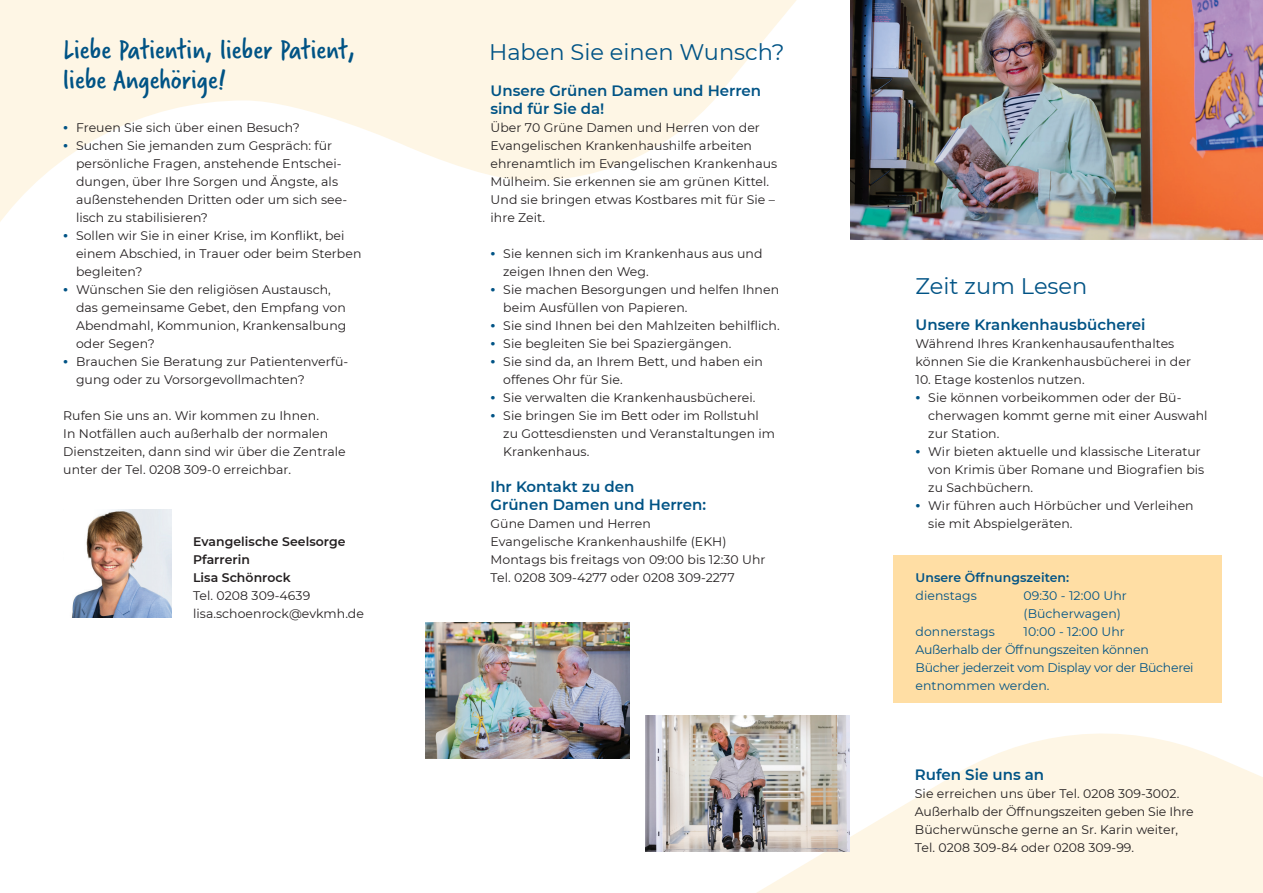
<style>
.page{position:relative;width:1263px;height:893px;background:#fff}
.page>*{position:absolute;margin:0;border:0;box-sizing:border-box;transform-origin:0 0}
.t1{font:30px "Verveine";color:#005385}
.t2{font:22.5px "Montserrat";color:#005385}
.t3{font:600 15px/18px "Montserrat";color:#005385}
.t4{font:12.45px/18px "Montserrat";letter-spacing:.005em;color:#231f20}
.t5{font:12.45px/18px "Montserrat";letter-spacing:-.02em;color:#005385}
.t6{font:12.45px/18px "Montserrat";letter-spacing:.005em;color:#005385}
.t7{font:600 12.45px/18px "Montserrat";letter-spacing:.005em;color:#231f20}
.t8{font:600 12.45px "Montserrat";letter-spacing:.005em;color:#005385}
.s1{font-weight:800;color:#005385}
</style>
<div class="page">
<svg style="left:0;top:0;width:796px;height:526px"></svg>
<svg style="left:629px;top:718px;width:634px;height:175px;fill:#fef6e5"></svg>
<div style="left:893px;top:555px;width:329px;height:148px;background:#ffdea4"></div>
<img style="left:850px;top:0;width:413px;height:240px">
<img style="left:425px;top:623px;width:204px;height:136px">
<img style="left:645px;top:716px;width:205px;height:136px">
<img style="left:63px;top:510px;width:108px;height:107px">
<h1 class="t1" style="left:63px;top:29px;width:293px">Liebe Patientin, lieber Patient,</h1>
<h2 class="t2" style="left:489px;top:36px;width:297px">Haben Sie einen Wunsch?</h2>
<h1 class="t1" style="left:63px;top:59px;width:164px">liebe Angehörige!</h1>
<p class="t4" style="left:63px;top:118px;width:238px"><span class="s1">ٚ</span> Freuen Sie sich über einen Besuch?</p>
<p class="t4" style="left:63px;top:136px;width:270px"><span class="s1">ٚ</span> Suchen Sie jemanden zum Gespräch: für</p>
<p class="t4" style="left:76px;top:154px;width:267px">persönliche Fragen, anstehende Entschei-</p>
<p class="t4" style="left:76px;top:172px;width:264px">dungen, über Ihre Sorgen und Ängste, als</p>
<p class="t4" style="left:76px;top:190px;width:273px">außenstehenden Dritten oder um sich see-</p>
<p class="t4" style="left:76px;top:208px;width:133px">lisch zu stabilisieren?</p>
<p class="t4" style="left:63px;top:226px;width:283px"><span class="s1">ٚ</span> Sollen wir Sie in einer Krise, im Konflikt, bei</p>
<p class="t4" style="left:76px;top:244px;width:287px">einem Abschied, in Trauer oder beim Sterben</p>
<p class="t4" style="left:76px;top:262px;width:68px">begleiten?</p>
<p class="t4" style="left:63px;top:280px;width:269px"><span class="s1">ٚ</span> Wünschen Sie den religiösen Austausch,</p>
<p class="t4" style="left:76px;top:298px;width:271px">das gemeinsame Gebet, den Empfang von</p>
<p class="t4" style="left:76px;top:316px;width:272px">Abendmahl, Kommunion, Krankensalbung</p>
<p class="t4" style="left:76px;top:334px;width:80px">oder Segen?</p>
<p class="t4" style="left:63px;top:352px;width:286px"><span class="s1">ٚ</span> Brauchen Sie Beratung zur Patientenverfü-</p>
<p class="t4" style="left:76px;top:370px;width:230px">gung oder zu Vorsorgevollmachten?</p>
<p class="t4" style="left:63px;top:406px;width:284px">Rufen Sie uns an. Wir kommen zu Ihnen.<br>In Notfällen auch außerhalb der normalen Dienstzeiten, dann sind wir über die Zentrale unter der Tel. 0208 309-0 erreichbar.</p>
<p class="t3" style="left:490px;top:81px;width:272px">Unsere Grünen Damen und Herren sind für Sie da!</p>
<p class="t4" style="left:490px;top:118px;width:288px">Über 70 Grüne Damen und Herren von der Evangelischen Krankenhaushilfe arbeiten ehrenamtlich im Evangelischen Krankenhaus Mülheim. Sie erkennen sie am grünen Kittel.<br>Und sie bringen etwas Kostbares mit für Sie – ihre Zeit.</p>
<p class="t4" style="left:490px;top:244px;width:273px"><span class="s1">ٚ</span> Sie kennen sich im Krankenhaus aus und</p>
<p class="t4" style="left:503px;top:262px;width:147px">zeigen Ihnen den Weg.</p>
<p class="t4" style="left:490px;top:280px;width:290px"><span class="s1">ٚ</span> Sie machen Besorgungen und helfen Ihnen</p>
<p class="t4" style="left:503px;top:298px;width:186px">beim Ausfüllen von Papieren.</p>
<p class="t4" style="left:490px;top:316px;width:291px"><span class="s1">ٚ</span> Sie sind Ihnen bei den Mahlzeiten behilflich.</p>
<p class="t4" style="left:490px;top:334px;width:242px"><span class="s1">ٚ</span> Sie begleiten Sie bei Spaziergängen.</p>
<p class="t4" style="left:490px;top:352px;width:274px"><span class="s1">ٚ</span> Sie sind da, an Ihrem Bett, und haben ein</p>
<p class="t4" style="left:503px;top:370px;width:121px">offenes Ohr für Sie.</p>
<p class="t4" style="left:490px;top:388px;width:267px"><span class="s1">ٚ</span> Sie verwalten die Krankenhausbücherei.</p>
<p class="t4" style="left:490px;top:406px;width:270px"><span class="s1">ٚ</span> Sie bringen Sie im Bett oder im Rollstuhl</p>
<p class="t4" style="left:503px;top:424px;width:273px">zu Gottesdiensten und Veranstaltungen im</p>
<p class="t4" style="left:503px;top:442px;width:88px">Krankenhaus.</p>
<p class="t3" style="left:490px;top:477px;width:217px">Ihr Kontakt zu den<br>Grünen Damen und Herren:</p>
<p class="t4" style="left:490px;top:514px;width:276px">Güne Damen und Herren<br>Evangelische Krankenhaushilfe (EKH)<br>Montags bis freitags von 09:00 bis 12:30 Uhr Tel. 0208 309-4277 oder 0208 309-2277</p>
<p class="t7" style="left:193px;top:532px;width:154px">Evangelische Seelsorge<br>Pfarrerin<br>Lisa Schönrock</p>
<p class="t4" style="left:193px;top:586px;width:172px">Tel. 0208 309-4639 lisa.schoenrock@evkmh.de</p>
<h2 class="t2" style="left:915px;top:270px;width:173px">Zeit zum Lesen</h2>
<p class="t3" style="left:915px;top:315px;width:231px">Unsere Krankenhausbücherei</p>
<p class="t4" style="left:915px;top:334px;width:277px">Während Ihres Krankenhausaufenthaltes können Sie die Krankenhausbücherei in der</p>
<p class="t4" style="left:915px;top:370px;width:171px">10. Etage kostenlos nutzen.</p>
<p class="t4" style="left:915px;top:388px;width:267px"><span class="s1">ٚ</span> Sie können vorbeikommen oder der Bü-</p>
<p class="t4" style="left:928px;top:406px;width:281px">cherwagen kommt gerne mit einer Auswahl</p>
<p class="t4" style="left:928px;top:424px;width:73px">zur Station.</p>
<p class="t4" style="left:915px;top:442px;width:287px"><span class="s1">ٚ</span> Wir bieten aktuelle und klassische Literatur</p>
<p class="t4" style="left:928px;top:460px;width:278px">von Krimis über Romane und Biografien bis</p>
<p class="t4" style="left:928px;top:478px;width:106px">zu Sachbüchern.</p>
<p class="t4" style="left:915px;top:496px;width:280px"><span class="s1">ٚ</span> Wir führen auch Hörbücher und Verleihen</p>
<p class="t4" style="left:928px;top:514px;width:146px">sie mit Abspielgeräten.</p>
<p class="t8" style="left:915px;top:568px;width:155px">Unsere Öffnungszeiten:</p>
<p class="t6" style="left:915px;top:586px;width:63px">dienstags</p>
<p class="t6" style="left:1023px;top:586px;width:105px">09:30 - 12:00 Uhr (Bücherwagen)</p>
<p class="t6" style="left:915px;top:622px;width:81px">donnerstags</p>
<p class="t5" style="left:915px;top:622px;width:280px;text-indent:108px">10:00 - 12:00 Uhr<br>Außerhalb der Öffnungszeiten können<br>Bücher jederzeit vom Display vor der Bücherei entnommen werden.</p>
<p class="t3" style="left:915px;top:765px;width:131px">Rufen Sie uns an</p>
<p class="t4" style="left:915px;top:784px;width:280px">Sie erreichen uns über Tel. 0208 309-3002.<br>Außerhalb der Öffnungszeiten geben Sie Ihre Bücherwünsche gerne an Sr. Karin weiter, Tel. 0208 309-84 oder 0208 309-99.</p>
</div>
